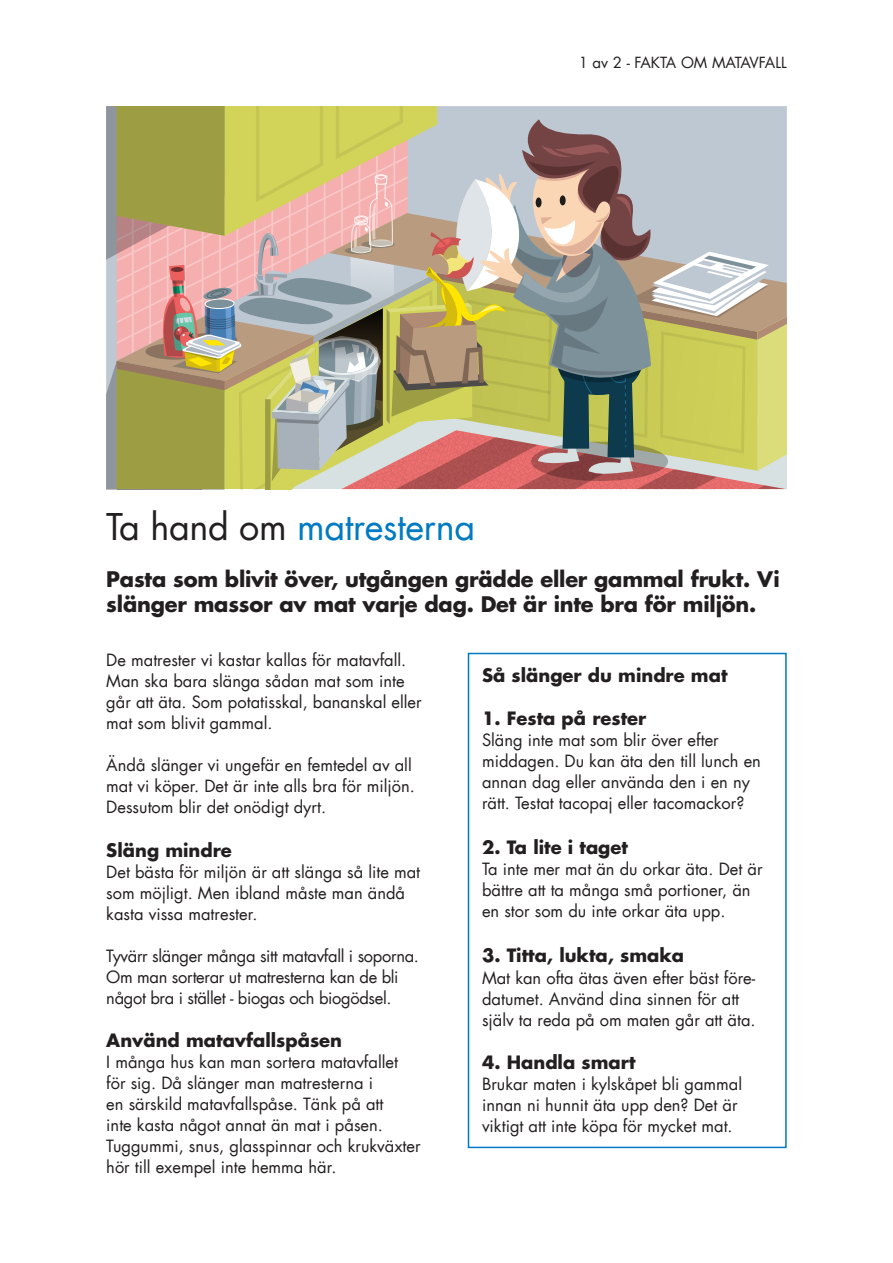
<style>
.page{position:relative;width:893px;height:1263px;background:#fff}
.page>*{position:absolute;margin:0;border:0;box-sizing:border-box;transform-origin:0 0}
.rubrik_-_faktablad{font:36px "Futura LT";letter-spacing:-.01em;color:#007ac2}
.ingress_-_faktablad{font:700 21px/25.5px "Futura LT";letter-spacing:-.01em;color:#231f20}
.rubrik_-_faktaruta{font:700 18px "Futura LT";color:#231f20}
.brödtext_-_faktablad{font:16.5px/21px "Futura LT";color:#231f20}
.rubrik_-_faktaruta-2{font:16.5px/21px "Futura LT";color:#231f20}
.brödtext_-_faktablad-2{font:16.5px/21px "Futura LT";letter-spacing:-.02em;color:#231f20}
.t1{font:15px "Futura LT";color:#231f20}
.s1{color:#231f20}
</style>
<div class="page">
<div style="left:468px;top:653px;width:319px;height:495px;border:2px solid #007ac2"></div>
<svg style="left:106px;top:106px;width:681px;height:383px"></svg>
<p class="t1" style="left:579px;top:53px;width:209px">1 av 2 - FAKTA OM MATAVFALL</p>
<p class="rubrik_-_faktablad" style="left:106px;top:504px;width:370px"><span class="s1">Ta hand om</span> matresterna</p>
<p class="ingress_-_faktablad" style="left:106px;top:566px;width:675px">Pasta som blivit över, utgången grädde eller gammal frukt. Vi slänger massor av mat varje dag. Det är inte bra för miljön.</p>
<p class="brödtext_-_faktablad" style="left:106px;top:650px;width:317px">De matrester vi kastar kallas för matavfall.<br>Man ska bara slänga sådan mat som inte går att äta. Som potatisskal, bananskal eller mat som blivit gammal.</p>
<p class="brödtext_-_faktablad" style="left:106px;top:755px;width:310px">Ändå slänger vi ungefär en femtedel av all mat vi köper. Det är inte alls bra för miljön.<br>Dessutom blir det onödigt dyrt.</p>
<p class="rubrik_-_faktaruta" style="left:106px;top:838px;width:127px">Släng mindre</p>
<p class="brödtext_-_faktablad" style="left:106px;top:861px;width:315px">Det bästa för miljön är att slänga så lite mat som möjligt. Men ibland måste man ändå kasta vissa matrester.</p>
<p class="brödtext_-_faktablad-2" style="left:106px;top:945px;width:314px">Tyvärr slänger många sitt matavfall i soporna.<br>Om man sorterar ut matresterna kan de bli något bra i stället - biogas och biogödsel.</p>
<p class="rubrik_-_faktaruta" style="left:106px;top:1029px;width:237px">Använd matavfallspåsen</p>
<p class="brödtext_-_faktablad" style="left:106px;top:1052px;width:316px">I många hus kan man sortera matavfallet för sig. Då slänger man matresterna i<br>en särskild matavfallspåse. Tänk på att<br>inte kasta något annat än mat i påsen.<br>Tuggummi, snus, glasspinnar och krukväxter hör till exempel inte hemma här.</p>
<p class="rubrik_-_faktaruta" style="left:482px;top:663px;width:247px">Så slänger du mindre mat</p>
<p class="rubrik_-_faktaruta" style="left:482px;top:707px;width:166px">1. Festa på rester</p>
<p class="rubrik_-_faktaruta-2" style="left:482px;top:730px;width:280px">Släng inte mat som blir över efter middagen. Du kan äta den till lunch en annan dag eller använda den i en ny rätt. Testat tacopaj eller tacomackor?</p>
<p class="rubrik_-_faktaruta" style="left:482px;top:836px;width:147px">2. Ta lite i taget</p>
<p class="rubrik_-_faktaruta-2" style="left:482px;top:859px;width:282px">Ta inte mer mat än du orkar äta. Det är bättre att ta många små portioner, än en stor som du inte orkar äta upp.</p>
<p class="rubrik_-_faktaruta" style="left:482px;top:944px;width:204px">3. Titta, lukta, smaka</p>
<p class="brödtext_-_faktablad" style="left:482px;top:967px;width:275px">Mat kan ofta ätas även efter bäst före&shy;datumet. Använd dina sinnen för att själv ta reda på om maten går att äta.</p>
<p class="rubrik_-_faktaruta" style="left:482px;top:1050px;width:155px">4. Handla smart</p>
<p class="brödtext_-_faktablad" style="left:482px;top:1073px;width:262px">Brukar maten i kylskåpet bli gammal innan ni hunnit äta upp den? Det är viktigt att inte köpa för mycket mat.</p>
</div>
